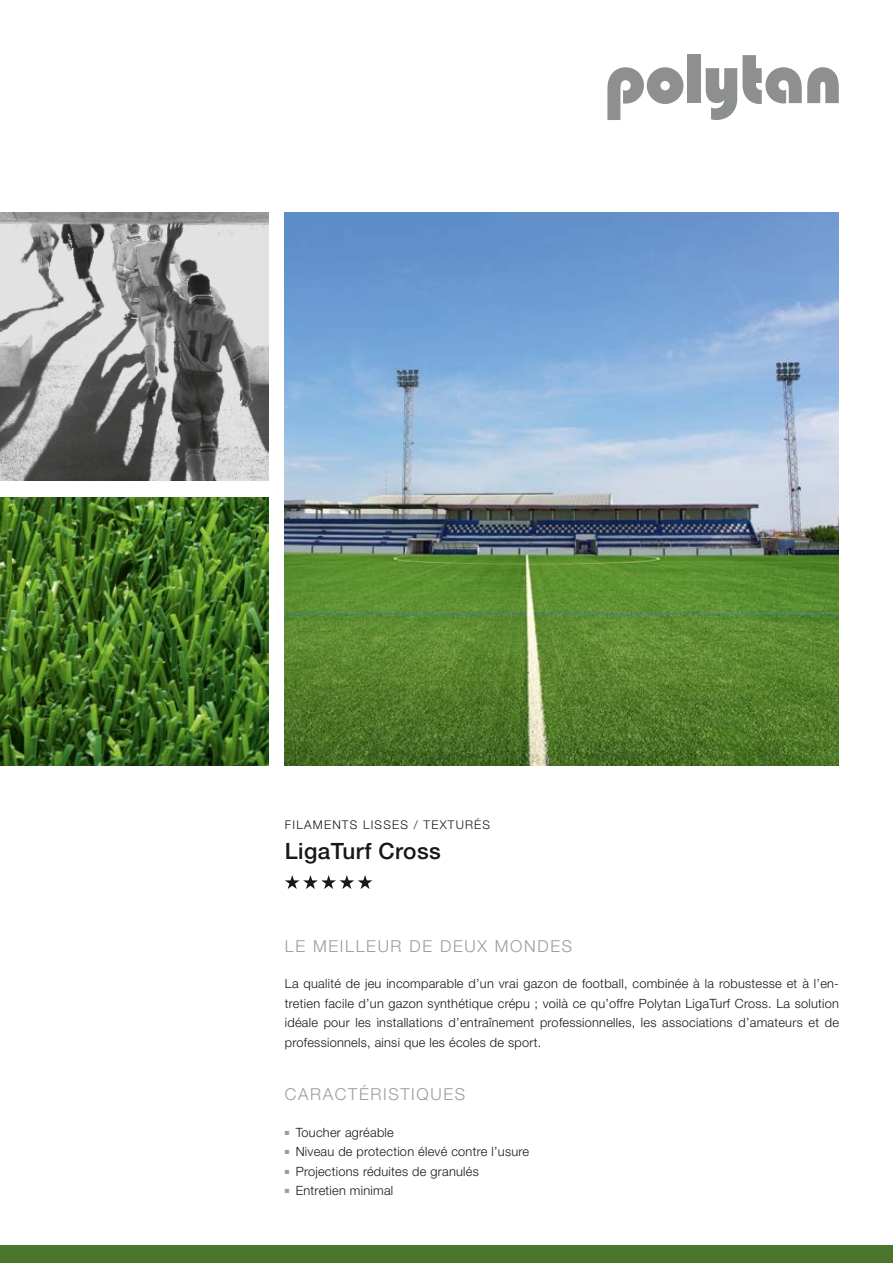
<style>
.page{position:relative;width:893px;height:1263px;background:#fff}
.page>*{position:absolute;margin:0;border:0;box-sizing:border-box;transform-origin:0 0}
.t1{font:500 22.5px "Helvetica Neue LT Std";letter-spacing:.02em;color:#181716}
.t2{font:300 16.5px "Helvetica Neue LT Std";letter-spacing:.1em;color:#9c9c9d}
.t3{font:300 12.75px/19.5px "Helvetica Neue LT Std";letter-spacing:.02em;color:#181716;text-align:justify}
.t4{font:300 12px "Helvetica Neue LT Std";letter-spacing:.1em;color:#181716}
</style>
<div class="page">
<img style="left:0;top:213px;width:268px;height:267px">
<img style="left:285px;top:213px;width:554px;height:552px">
<div style="left:0;top:1246px;width:893px;height:17px;background:#4b752a"></div>
<div style="left:687px;top:54px;width:13px;height:49px;background:#8e9090"></div>
<svg style="left:706px;top:68px;width:31px;height:52px"></svg>
<svg style="left:743px;top:55px;width:96px;height:49px"></svg>
<svg style="left:607px;top:67px;width:76px;height:53px"></svg>
<img style="left:0;top:497px;width:268px;height:268px">
<svg style="left:285px;top:875px;width:87px;height:14px"></svg>
<p class="t4" style="left:285px;top:818px;width:207px">FILAMENTS LISSES / TEXTURÉS</p>
<h1 class="t1" style="left:285px;top:838px;width:157px">LigaTurf Cross</h1>
<p class="t2" style="left:285px;top:936px;width:289px">LE MEILLEUR DE DEUX MONDES</p>
<p class="t3" style="left:285px;top:973px;width:556px">La qualité de jeu incomparable d’un vrai gazon de football, combinée à la robustesse et à l’en&shy;tretien facile d’un gazon synthétique crépu ; voilà ce qu’offre Polytan LigaTurf Cross. La solution idéale pour les installations d’entraînement professionnelles, les associations d’amateurs et de professionnels, ainsi que les écoles de sport.</p>
<p class="t2" style="left:285px;top:1084px;width:182px">CARACTÉRISTIQUES</p>
<p class="t3" style="left:285px;top:1122px;width:110px"><sup>■</sup> Toucher agréable</p>
<p class="t3" style="left:285px;top:1141px;width:246px"><sup>■</sup> Niveau de protection élevé contre l’usure</p>
<p class="t3" style="left:285px;top:1161px;width:195px"><sup>■</sup> Projections réduites de granulés</p>
<p class="t3" style="left:285px;top:1180px;width:110px"><sup>■</sup> Entretien minimal</p>
</div>
